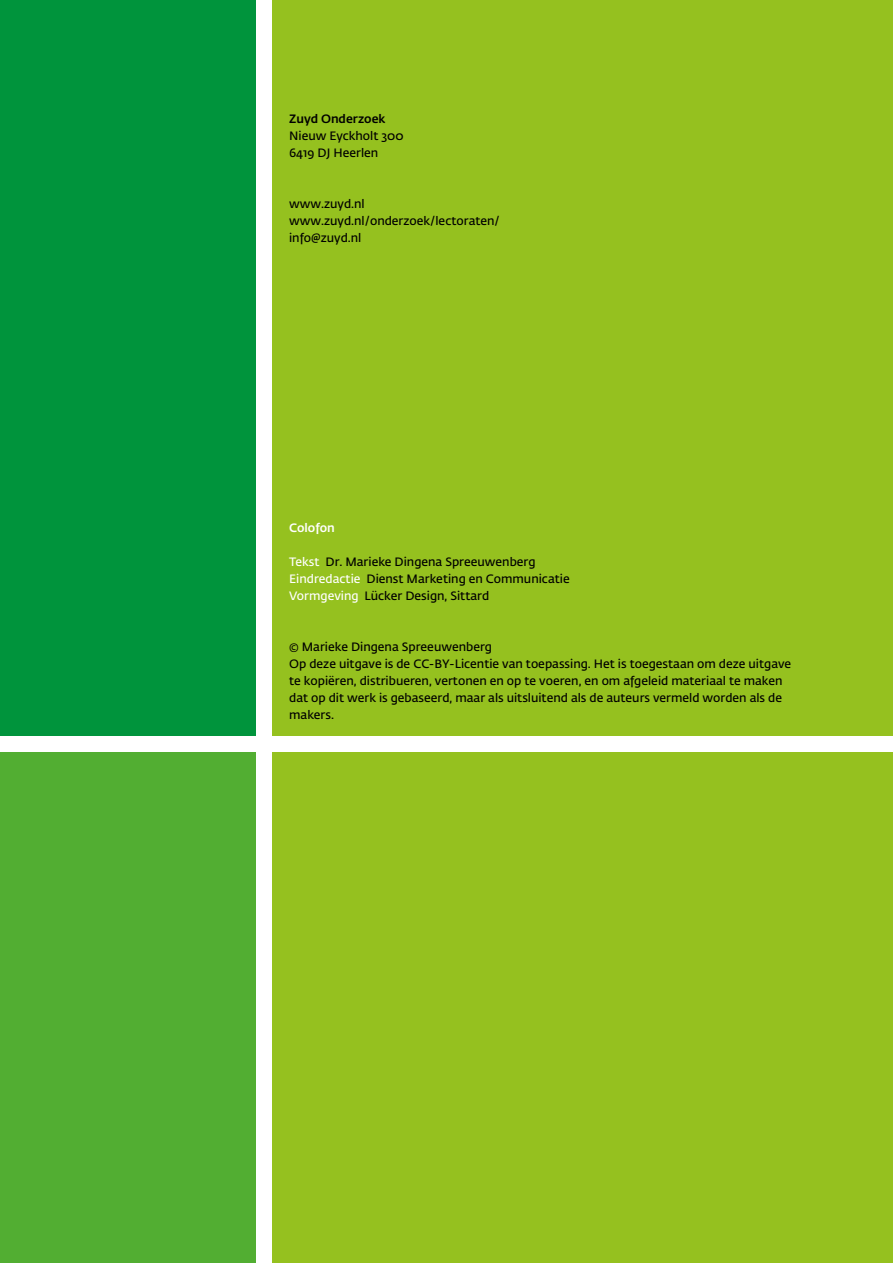
<style>
.page{position:relative;width:893px;height:1263px;background:#fff}
.page>*{position:absolute;margin:0;border:0;box-sizing:border-box;transform-origin:0 0}
.t1{font:600 12px/17px "Fedra Sans Std";color:#000}
.t2{font:500 12px "Fedra Sans Std";color:#000}
.t3{font:500 12px "Fedra Sans Std";color:#fff}
.s1{color:#fff}
</style>
<div class="page">
<div style="left:0;top:0;width:255px;height:736px;background:#00943c"></div>
<div style="left:0;top:753px;width:255px;height:510px;background:#52ae32"></div>
<div style="left:272px;top:0;width:621px;height:736px;background:#95c11f"></div>
<div style="left:272px;top:753px;width:621px;height:510px;background:#95c11f"></div>
<p class="t2" style="left:289px;top:112px;width:98px">Zuyd Onderzoek</p>
<p class="t1" style="left:289px;top:128px;width:116px">Nieuw Eyckholt 300<br>6419 DJ Heerlen</p>
<p class="t1" style="left:289px;top:196px;width:212px">www.zuyd.nl www.zuyd.nl/onderzoek/lectoraten/ info@zuyd.nl</p>
<p class="t3" style="left:289px;top:520px;width:47px">Colofon</p>
<p class="t1" style="left:289px;top:553px;width:282px"><span class="s1">Tekst</span> Dr. Marieke Dingena Spreeuwenberg<br><span class="s1">Eindredactie</span> Dienst Marketing en Communicatie<br><span class="s1">Vormgeving</span> Lücker Design, Sittard</p>
<p class="t1" style="left:289px;top:638px;width:504px">© Marieke Dingena Spreeuwenberg<br>Op deze uitgave is de CC-BY-Licentie van toepassing. Het is toegestaan om deze uitgave te kopiëren, distribueren, vertonen en op te voeren, en om afgeleid materiaal te maken dat op dit werk is gebaseerd, maar als uitsluitend als de auteurs vermeld worden als de makers.</p>
</div>
